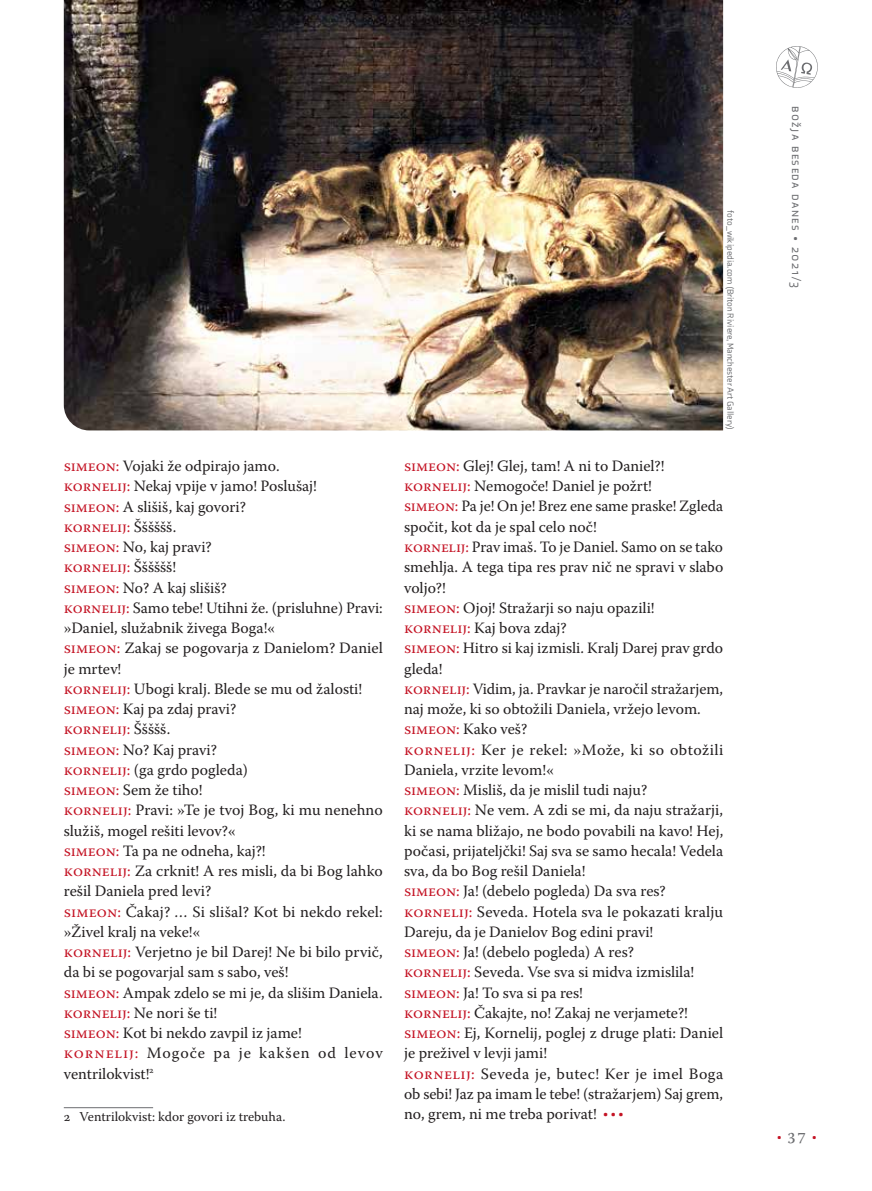
<style>
.page{position:relative;width:872px;height:1191px;background:#fff}
.page>*{position:absolute;margin:0;border:0;box-sizing:border-box;transform-origin:0 0}
.t1{font:15.75px/20.2px "Warnock Pro";letter-spacing:.005em;color:#231f20}
.t2{font:15.75px "Warnock Pro";color:#c41324}
.t3{font:15.75px/20.2px "Warnock Pro";letter-spacing:.055em;color:#231f20}
.t4{font:13.5px "Warnock Pro";color:#231f20}
.t5{font:13.05px "Axia";color:#6c6d70}
.t6{font:13.05px "Axia";color:#c41324}
.t7{font:9px "Axia";color:#6c6d70}
.s1{color:#c41324}
.s2{font-family:"Axia";font-weight:700;font-size:13.05px;color:#c41324}
.s3{font-family:"Warnock Pro";font-size:18px;color:#6c6d70}
</style>
<div class="page">
<img style="left:64px;top:0;width:659px;height:430px">
<svg style="left:776px;top:46px;width:41px;height:42px"></svg>
<hr style="left:64px;top:1107px;width:89px;height:1px;background:#6c6d70">
<p class="t1" style="left:64px;top:455px;width:217px"><span class="s1">SIMEON:</span> Vojaki že odpirajo jamo.<br><span class="s1">KORNELIJ</span></p>
<p class="t1" style="left:64px;top:475px;width:254px;text-indent:63px"><span class="s1">:</span> Nekaj vpije v jamo! Poslušaj!<br><span class="s1">SIMEON:</span> A slišiš, kaj govori?<br><span class="s1">KORNELIJ</span></p>
<p class="t1" style="left:64px;top:516px;width:149px;text-indent:63px"><span class="s1">:</span> Šššššš.<br><span class="s1">SIMEON:</span> No, kaj pravi?<br><span class="s1">KORNELIJ</span></p>
<p class="t1" style="left:64px;top:557px;width:164px;text-indent:63px"><span class="s1">:</span> Šššššš!<br><span class="s1">SIMEON:</span> No? A kaj slišiš?<br><span class="s1">KORNELIJ</span></p>
<p class="t1" style="left:64px;top:597px;width:320px;text-indent:62px"><span class="s1">:</span> Samo tebe! Utihni že. (prisluhne) Pravi: »Daniel, služabnik živega Boga!«<br><span class="s1">SIMEON:</span> Zakaj se pogovarja z Danielom? Daniel je mrtev!</p>
<p class="t2" style="left:64px;top:679px;width:36px">KORNELIJ</p>
<p class="t1" style="left:64px;top:678px;width:300px;text-indent:63px"><span class="s1">:</span> Ubogi kralj. Blede se mu od žalosti!<br><span class="s1">SIMEON:</span> Kaj pa zdaj pravi?<br><span class="s1">KORNELIJ</span></p>
<p class="t1" style="left:64px;top:719px;width:155px;text-indent:63px"><span class="s1">:</span> Ššššš.<br><span class="s1">SIMEON:</span> No? Kaj pravi?<br><span class="s1">KORNELIJ</span></p>
<p class="t1" style="left:64px;top:759px;width:186px;text-indent:63px"><span class="s1">:</span> (ga grdo pogleda)<br><span class="s1">SIMEON:</span> Sem že tiho!<br><span class="s1">KORNELIJ</span></p>
<p class="t1" style="left:64px;top:799px;width:320px;text-indent:64px"><span class="s1">:</span> Pravi: »Te je tvoj Bog, ki mu nenehno služiš, mogel rešiti levov?«<br><span class="s1">SIMEON:</span> Ta pa ne odneha, kaj?!<br><span class="s1">KORNELIJ</span></p>
<p class="t1" style="left:64px;top:860px;width:320px;text-indent:63px"><span class="s1">:</span> Za crknit! A res misli, da bi Bog lahko rešil Daniela pred levi?<br><span class="s1">SIMEON:</span> Čakaj? … Si slišal? Kot bi nekdo rekel: »Živel kralj na veke!«</p>
<p class="t2" style="left:64px;top:942px;width:36px">KORNELIJ</p>
<p class="t1" style="left:64px;top:941px;width:320px;text-indent:64px"><span class="s1">:</span> Verjetno je bil Darej! Ne bi bilo prvič, da bi se pogovarjal sam s sabo, veš!<br><span class="s1">SIMEON:</span> Ampak zdelo se mi je, da slišim Daniela.<br><span class="s1">KORNELIJ</span></p>
<p class="t1" style="left:64px;top:1002px;width:239px;text-indent:63px"><span class="s1">:</span> Ne nori še ti!<br><span class="s1">SIMEON:</span> Kot bi nekdo zavpil iz jame!<br><span class="s1">KORNELIJ</span></p>
<p class="t3" style="left:64px;top:1042px;width:320px;text-indent:71px"><span class="s1">:</span> Mogoče pa je kakšen od levov ventrilokvist!<sup>2</sup></p>
<p class="t4" style="left:64px;top:1108px;width:223px">2 Ventrilokvist: kdor govori iz trebuha.</p>
<p class="t7" style="left:736px;top:210px;width:221px;rotate:90deg">foto_wikipedia.com (Briton Riviere, Manchester Art Gallery)</p>
<p class="t1" style="left:404px;top:455px;width:262px"><span class="s1">SIMEON:</span> Glej! Glej, tam! A ni to Daniel?!<br><span class="s1">KORNELIJ</span></p>
<p class="t1" style="left:404px;top:475px;width:320px;text-indent:63px"><span class="s1">:</span> Nemogoče! Daniel je požrt!<br><span class="s1">SIMEON:</span> Pa je! On je! Brez ene same praske! Zgleda spočit, kot da je spal celo noč!</p>
<p class="t2" style="left:404px;top:537px;width:35px">KORNELIJ</p>
<p class="t1" style="left:404px;top:536px;width:321px;text-indent:61px"><span class="s1">:</span> Prav imaš. To je Daniel. Samo on se tako smehlja. A tega tipa res prav nič ne spravi v slabo voljo?!<br><span class="s1">SIMEON:</span> Ojoj! Stražarji so naju opazili!<br><span class="s1">KORNELIJ</span></p>
<p class="t1" style="left:404px;top:617px;width:321px;text-indent:63px"><span class="s1">:</span> Kaj bova zdaj?<br><span class="s1">SIMEON:</span> Hitro si kaj izmisli. Kralj Darej prav grdo gleda!</p>
<p class="t2" style="left:404px;top:679px;width:36px">KORNELIJ</p>
<p class="t1" style="left:404px;top:678px;width:320px;text-indent:62px"><span class="s1">:</span> Vidim, ja. Pravkar je naročil stražarjem, naj može, ki so obtožili Daniela, vržejo levom.<br><span class="s1">SIMEON:</span> Kako veš?<br><span class="s1">KORNELIJ</span></p>
<p class="t1" style="left:404px;top:739px;width:321px;text-indent:67px"><span class="s1">:</span> Ker je rekel: »Može, ki so obtožili<br>Daniela, vrzite levom!«<br><span class="s1">SIMEON:</span> Misliš, da je mislil tudi naju?<br><span class="s1">KORNELIJ</span></p>
<p class="t1" style="left:404px;top:799px;width:321px;text-indent:63px"><span class="s1">:</span> Ne vem. A zdi se mi, da naju stražarji, ki se nama bližajo, ne bodo povabili na kavo! Hej, počasi, prijateljčki! Saj sva se samo hecala! Vedela sva, da bo Bog rešil Daniela!<br><span class="s1">SIMEON:</span> Ja! (debelo pogleda) Da sva res?<br><span class="s1">KORNELIJ</span></p>
<p class="t1" style="left:404px;top:901px;width:320px;text-indent:65px"><span class="s1">:</span> Seveda. Hotela sva le pokazati kralju<br>Dareju, da je Danielov Bog edini pravi!<br><span class="s1">SIMEON:</span> Ja! (debelo pogleda) A res?<br><span class="s1">KORNELIJ</span></p>
<p class="t1" style="left:404px;top:961px;width:292px;text-indent:63px"><span class="s1">:</span> Seveda. Vse sva si midva izmislila!<br><span class="s1">SIMEON:</span> Ja! To sva si pa res!<br><span class="s1">KORNELIJ</span></p>
<p class="t1" style="left:404px;top:1002px;width:320px;text-indent:63px"><span class="s1">:</span> Čakajte, no! Zakaj ne verjamete?!<br><span class="s1">SIMEON:</span> Ej, Kornelij, poglej z druge plati: Daniel je preživel v levji jami!</p>
<p class="t2" style="left:404px;top:1064px;width:38px">KORNELIJ</p>
<p class="t1" style="left:404px;top:1063px;width:321px;text-align:justify;text-indent:67px"><span class="s1">:</span> Seveda je, butec! Ker je imel Boga ob sebi! Jaz pa imam le tebe! (stražarjem) Saj grem, no, grem, ni me treba porivat! <span class="s2">• • •</span></p>
<p class="t5" style="left:804px;top:106px;width:183px;rotate:90deg">božja beseda danes • 2021/3</p>
<p class="t6" style="left:777px;top:1128px;width:41px">•<span class="s3">37</span>•</p>
</div>
